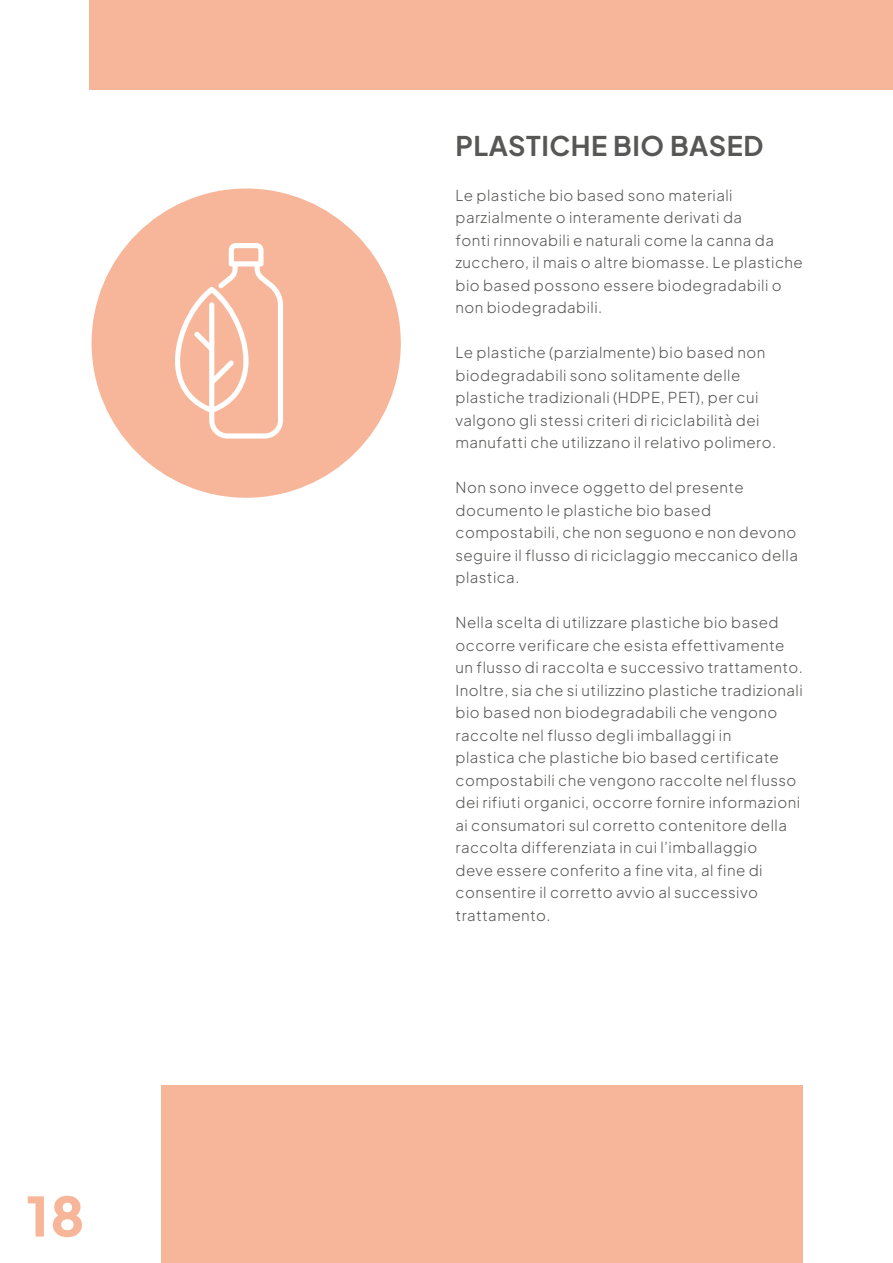
<style>
.page{position:relative;width:893px;height:1263px;background:#fff}
.page>*{position:absolute;margin:0;border:0;box-sizing:border-box;transform-origin:0 0}
.t1{font:800 54px "Plus Jakarta Sans";color:#f7b699}
.t2{font:700 27px "Plus Jakarta Sans";letter-spacing:.02em;color:#575756}
.t3{font:15px/22.5px "Plus Jakarta Sans";letter-spacing:.03em;color:#575756}
</style>
<div class="page">
<div style="left:89px;top:0;width:804px;height:89px;background:#f7b699"></div>
<div style="left:92px;top:189px;width:309px;height:309px;background:#f7b699;border-radius:50%"></div>
<svg style="left:175px;top:243px;width:108px;height:196px"></svg>
<div style="left:162px;top:1086px;width:641px;height:177px;background:#f7b699"></div>
<h1 class="t1" style="left:26px;top:1167px;width:60px">18</h1>
<h2 class="t2" style="left:455px;top:121px;width:309px">PLASTICHE BIO BASED</h2>
<p class="t3" style="left:455px;top:182px;width:349px">Le plastiche bio based sono materiali parzialmente o interamente derivati da<br>fonti rinnovabili e naturali come la canna da zucchero, il mais o altre biomasse. Le plastiche bio based possono essere biodegradabili o non biodegradabili.</p>
<p class="t3" style="left:455px;top:340px;width:322px">Le plastiche (parzialmente) bio based non biodegradabili sono solitamente delle plastiche tradizionali (HDPE, PET), per cui valgono gli stessi criteri di riciclabilità dei manufatti che utilizzano il relativo polimero.</p>
<p class="t3" style="left:455px;top:475px;width:344px">Non sono invece oggetto del presente documento le plastiche bio based compostabili, che non seguono e non devono seguire il flusso di riciclaggio meccanico della plastica.</p>
<p class="t3" style="left:455px;top:610px;width:349px">Nella scelta di utilizzare plastiche bio based occorre verificare che esista effettivamente un flusso di raccolta e successivo trattamento.<br>Inoltre, sia che si utilizzino plastiche tradizionali bio based non biodegradabili che vengono raccolte nel flusso degli imballaggi in<br>plastica che plastiche bio based certificate compostabili che vengono raccolte nel flusso dei rifiuti organici, occorre fornire informazioni ai consumatori sul corretto contenitore della raccolta differenziata in cui l’imballaggio<br>deve essere conferito a fine vita, al fine di consentire il corretto avvio al successivo trattamento.</p>
</div>
